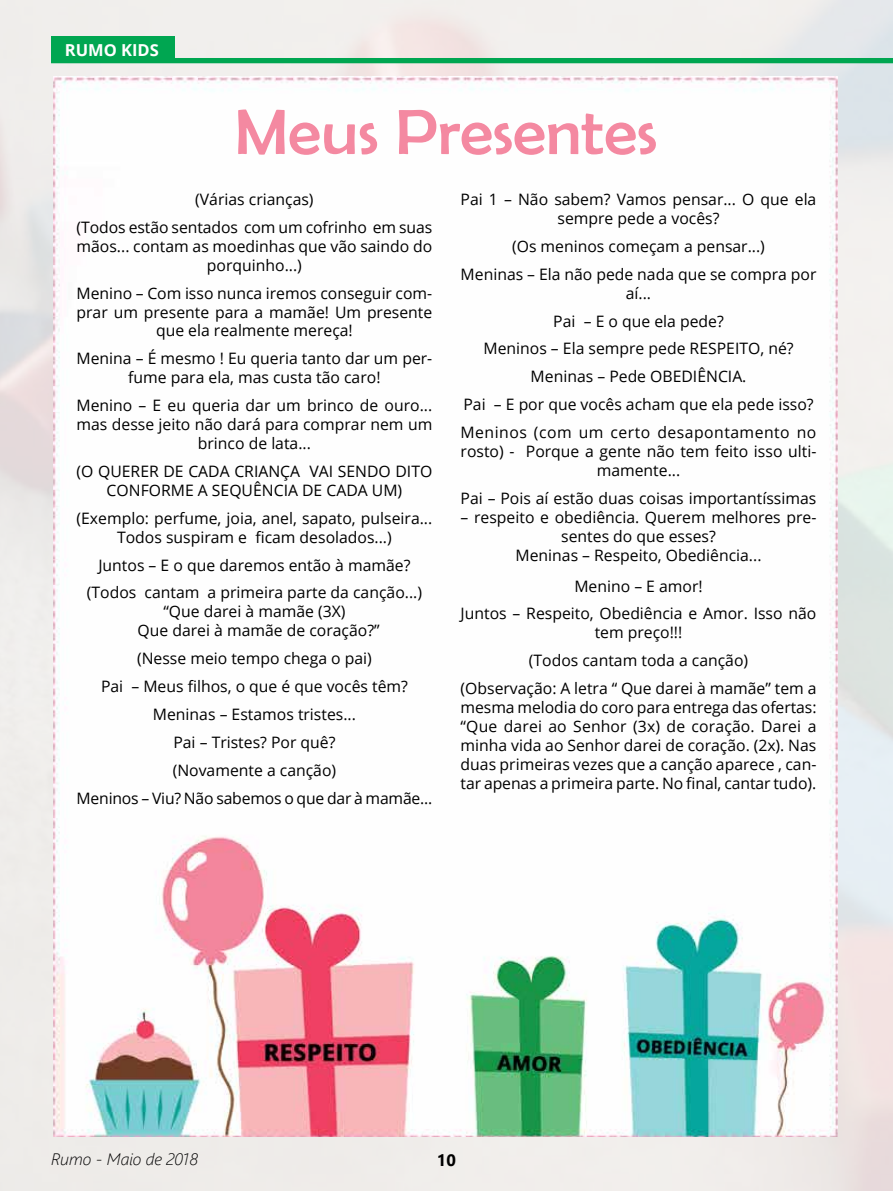
<style>
.page{position:relative;width:893px;height:1191px;background:#fff}
.page>*{position:absolute;margin:0;border:0;box-sizing:border-box;transform-origin:0 0}
.t1{font:64.5px "Berlin Sans FB";color:#f489a1;scale:1.05 1}
.t2{font:italic 300 16.5px "Segoe UI";color:#000}
.t3{font:700 16.5px "Open Sans";color:#fff}
.t4{font:700 16.5px "Segoe UI";color:#000}
.t5{font:15.75px/18.9px "Open Sans";color:#000;text-align:center}
</style>
<div class="page">
<img style="left:0;top:0;width:893px;height:1191px">
<img style="left:54px;top:77px;width:784px;height:1059px">
<div style="left:51px;top:58px;width:842px;height:5px;background:#00a651"></div>
<div style="left:51px;top:36px;width:123px;height:25px;background:#00a651"></div>
<p class="t3" style="left:65px;top:39px;width:96px">RUMO KIDS</p>
<h1 class="t1" style="left:235px;top:96px;width:404px">Meus Presentes</h1>
<p class="t5" style="left:461px;top:189px;width:357px">Pai 1 – Não sabem? Vamos pensar... O que ela sempre pede a vocês?</p>
<p class="t5" style="left:461px;top:232px;width:357px;line-height:27.9px">(Os meninos começam a pensar...)<br>Meninas – Ela não pede nada que se compra por</p>
<p class="t5" style="left:461px;top:278px;width:357px;line-height:27.9px">aí...<br>Pai – E o que ela pede?<br>Meninos – Ela sempre pede RESPEITO, né?<br>Meninas – Pede OBEDIÊNCIA.<br>Pai – E por que vocês acham que ela pede isso?<br>Meninos (com um certo desapontamento no</p>
<p class="t5" style="left:461px;top:441px;width:357px">rosto) - Porque a gente não tem feito isso ulti&shy;mamente...</p>
<p class="t5" style="left:461px;top:488px;width:357px">Pai – Pois aí estão duas coisas importantíssimas</p>
<p class="t5" style="left:461px;top:507px;width:357px">– respeito e obediência. Querem melhores pre&shy;sentes do que esses?<br>Meninas – Respeito, Obediência...</p>
<p class="t5" style="left:461px;top:571px;width:357px;line-height:27.9px">Menino – E amor!<br>Juntos – Respeito, Obediência e Amor. Isso não</p>
<p class="t5" style="left:461px;top:618px;width:357px;line-height:27.9px">tem preço!!!<br>(Todos cantam toda a canção)<br>(Observação: A letra “ Que darei à mamãe” tem a</p>
<p class="t5" style="left:461px;top:697px;width:357px;text-align:justify">mesma melodia do coro para entrega das ofertas: “Que darei ao Senhor (3x) de coração. Darei a minha vida ao Senhor darei de coração. (2x). Nas duas primeiras vezes que a canção aparece , can&shy;tar apenas a primeira parte. No final, cantar tudo).</p>
<p class="t5" style="left:77px;top:185px;width:357px;line-height:27.9px">(Várias crianças)<br>(Todos estão sentados com um cofrinho em suas</p>
<p class="t5" style="left:77px;top:236px;width:357px">mãos... contam as moedinhas que vão saindo do porquinho...)</p>
<p class="t5" style="left:77px;top:283px;width:357px">Menino – Com isso nunca iremos conseguir com&shy;prar um presente para a mamãe! Um presente que ela realmente mereça!</p>
<p class="t5" style="left:77px;top:349px;width:357px">Menina – É mesmo ! Eu queria tanto dar um per&shy;fume para ela, mas custa tão caro!</p>
<p class="t5" style="left:77px;top:395px;width:357px">Menino – E eu queria dar um brinco de ouro... mas desse jeito não dará para comprar nem um brinco de lata...</p>
<p class="t5" style="left:77px;top:461px;width:357px">(O QUERER DE CADA CRIANÇA VAI SENDO DITO<br>CONFORME A SEQUÊNCIA DE CADA UM)</p>
<p class="t5" style="left:77px;top:508px;width:357px">(Exemplo: perfume, joia, anel, sapato, pulseira...<br>Todos suspiram e ficam desolados...)</p>
<p class="t5" style="left:87px;top:550px;width:337px;line-height:27.9px">Juntos – E o que daremos então à mamãe? (Todos cantam a primeira parte da canção...)</p>
<p class="t5" style="left:138px;top:602px;width:244px">“Que darei à mamãe (3X)<br>Que darei à mamãe de coração?”</p>
<p class="t5" style="left:77px;top:644px;width:357px;line-height:27.9px">(Nesse meio tempo chega o pai)<br>Pai – Meus filhos, o que é que vocês têm?<br>Meninas – Estamos tristes...<br>Pai – Tristes? Por quê?<br>(Novamente a canção)<br>Meninos – Viu? Não sabemos o que dar à mamãe...</p>
<p class="t2" style="left:51px;top:1148px;width:148px">Rumo - Maio de 2018</p>
<p class="t4" style="left:437px;top:1147px;width:20px">10</p>
</div>
